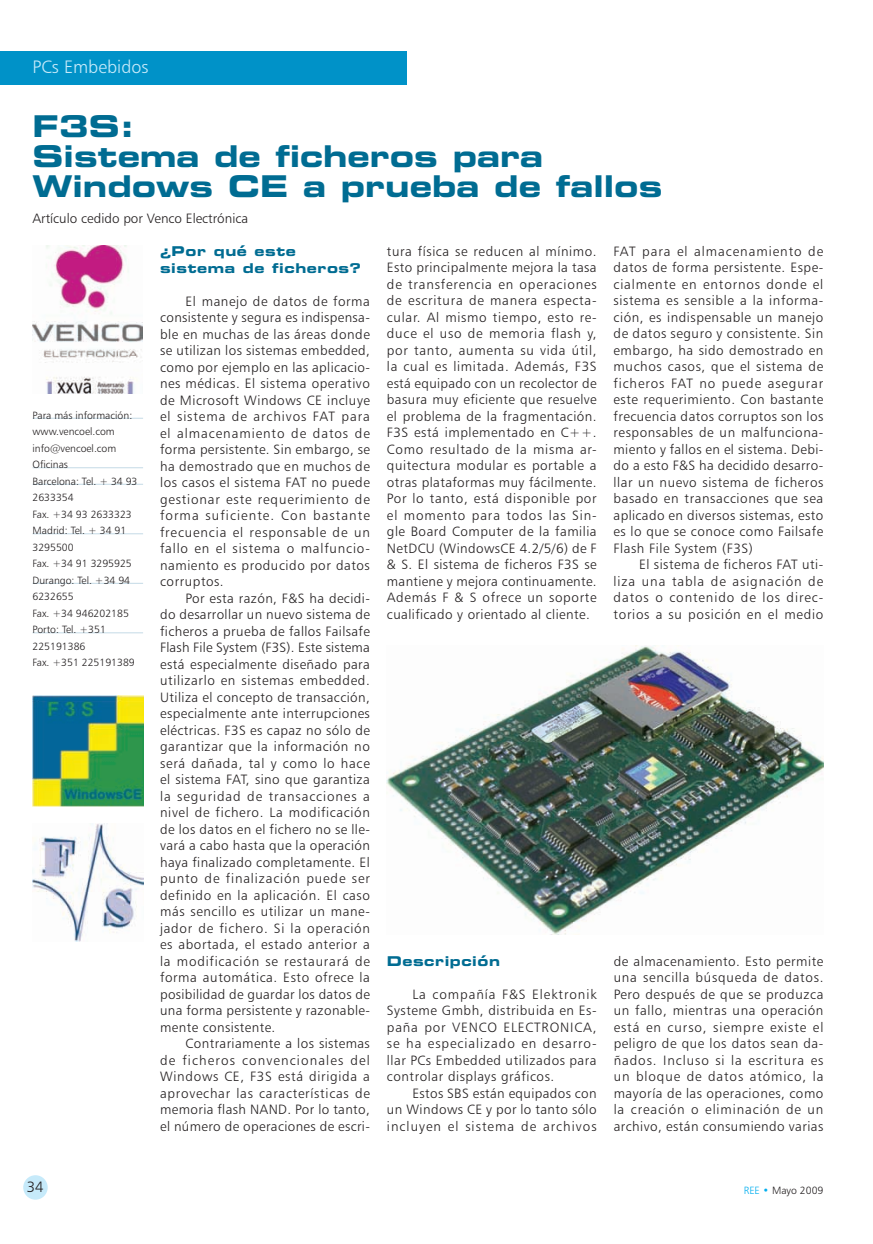
<style>
.page{position:relative;width:873px;height:1244px;background:#fff}
.page>*{position:absolute;margin:0;border:0;box-sizing:border-box;transform-origin:0 0}
.t1{font:30px/30px "Eurostile Bold Extended Two";color:#006c92}
.t2{font:18px "Humanist 777 BT Light B";color:#c6eafa}
.t3{font:15px "Humanist 777 BT Light B";color:#231f20}
.t4{font:13.5px/16.5px "Humanist 777 BT Light B";letter-spacing:.04em;color:#231f20;text-align:justify}
.t5{font:13.5px/16.5px "Eurostile Bold Extended Two";letter-spacing:.04em;color:#006c92}
.t6{font:13.5px "Humanist 777 BT Light B";color:#231f20}
.t7{font:10.5px/16.5px "Humanist 777 BT Light B";color:#231f20}
.s1{color:#00aeef}
</style>
<div class="page">
<div style="left:23px;top:1175px;width:25px;height:24px;background:#c6eafa;border-radius:50%"></div>
<div style="left:0;top:52px;width:407px;height:33px;background:#0092c8"></div>
<hr style="left:33px;top:418px;width:110px;height:1px;background:#c4dae6">
<hr style="left:33px;top:467px;width:110px;height:1px;background:#c4dae6">
<hr style="left:33px;top:484px;width:110px;height:1px;background:#c4dae6">
<hr style="left:33px;top:533px;width:110px;height:1px;background:#c4dae6">
<hr style="left:33px;top:583px;width:110px;height:1px;background:#c4dae6">
<hr style="left:33px;top:632px;width:110px;height:1px;background:#c4dae6">
<img style="left:33px;top:823px;width:110px;height:118px">
<img style="left:32px;top:696px;width:111px;height:110px">
<img style="left:33px;top:245px;width:110px;height:149px">
<img style="left:387px;top:645px;width:436px;height:289px">
<h2 class="t2" style="left:33px;top:60px;width:118px">PCs Embebidos</h2>
<h1 class="t1" style="left:33px;top:114px;width:631px">F3S:<br>Sistema de ficheros para<br>Windows CE a prueba de fallos</h1>
<p class="t6" style="left:33px;top:213px;width:217px">Artículo cedido por Venco Electrónica</p>
<p class="t7" style="left:33px;top:407px;width:106px">Para más información: www.vencoel.com info@vencoel.com<br>Oficinas<br>Barcelona: Tel. + 34 93<br>2633354<br>Fax. +34 93 2633323<br>Madrid: Tel. + 34 91<br>3295500<br>Fax. +34 91 3295925<br>Durango: Tel. +34 94<br>6232655<br>Fax. +34 946202185<br>Porto: Tel. +351<br>225191386<br>Fax. +351 225191389</p>
<p class="t5" style="left:160px;top:244px;width:202px">¿Por qué este sistema de ficheros?</p>
<p class="t4" style="left:160px;top:294px;width:211px;text-indent:26px">El manejo de datos de forma consistente y segura es indispensa&shy;ble en muchas de las áreas donde se utilizan los sistemas embedded, como por ejemplo en las aplicacio&shy;nes médicas. El sistema operativo de Microsoft Windows CE incluye el sistema de archivos FAT para el almacenamiento de datos de forma persistente. Sin embargo, se ha demostrado que en muchos de los casos el sistema FAT no puede gestionar este requerimiento de forma suficiente. Con bastante frecuencia el responsable de un fallo en el sistema o malfuncio&shy;namiento es producido por datos corruptos.</p>
<p class="t4" style="left:160px;top:590px;width:211px;text-indent:26px">Por esta razón, F&amp;S ha decidi&shy;do desarrollar un nuevo sistema de ficheros a prueba de fallos Failsafe Flash File System (F3S). Este sistema está especialmente diseñado para utilizarlo en sistemas embedded.<br>Utiliza el concepto de transacción, especialmente ante interrupciones eléctricas. F3S es capaz no sólo de garantizar que la información no será dañada, tal y como lo hace el sistema FAT, sino que garantiza la seguridad de transacciones a nivel de fichero. La modificación de los datos en el fichero no se lle&shy;vará a cabo hasta que la operación haya finalizado completamente. El punto de finalización puede ser definido en la aplicación. El caso más sencillo es utilizar un mane&shy;jador de fichero. Si la operación es abortada, el estado anterior a la modificación se restaurará de forma automática. Esto ofrece la posibilidad de guardar los datos de una forma persistente y razonable&shy;mente consistente.</p>
<p class="t4" style="left:160px;top:1036px;width:211px;text-indent:26px">Contrariamente a los sistemas de ficheros convencionales del Windows CE, F3S está dirigida a aprovechar las características de memoria flash NAND. Por lo tanto, el número de operaciones de escri-</p>
<p class="t4" style="left:387px;top:244px;width:211px">tura física se reducen al mínimo.<br>Esto principalmente mejora la tasa de transferencia en operaciones de escritura de manera especta&shy;cular. Al mismo tiempo, esto re&shy;duce el uso de memoria flash y, por tanto, aumenta su vida útil, la cual es limitada. Además, F3S está equipado con un recolector de basura muy eficiente que resuelve el problema de la fragmentación.<br>F3S está implementado en C++.<br>Como resultado de la misma ar&shy;quitectura modular es portable a otras plataformas muy fácilmente.<br>Por lo tanto, está disponible por el momento para todos las Sin&shy;gle Board Computer de la familia NetDCU (WindowsCE 4.2/5/6) de F &amp; S. El sistema de ficheros F3S se mantiene y mejora continuamente.<br>Además F &amp; S ofrece un soporte cualificado y orientado al cliente.</p>
<p class="t4" style="left:614px;top:244px;width:211px">FAT para el almacenamiento de datos de forma persistente. Espe&shy;cialmente en entornos donde el sistema es sensible a la informa&shy;ción, es indispensable un manejo de datos seguro y consistente. Sin embargo, ha sido demostrado en muchos casos, que el sistema de ficheros FAT no puede asegurar este requerimiento. Con bastante frecuencia datos corruptos son los responsables de un malfunciona&shy;miento y fallos en el sistema. Debi&shy;do a esto F&amp;S ha decidido desarro&shy;llar un nuevo sistema de ficheros basado en transacciones que sea aplicado en diversos sistemas, esto es lo que se conoce como Failsafe Flash File System (F3S)</p>
<p class="t4" style="left:614px;top:557px;width:211px;text-indent:26px">El sistema de ficheros FAT uti&shy;liza una tabla de asignación de datos o contenido de los direc&shy;torios a su posición en el medio</p>
<p class="t5" style="left:387px;top:954px;width:115px">Descripción</p>
<p class="t4" style="left:387px;top:987px;width:211px;text-indent:26px">La compañía F&amp;S Elektronik Systeme Gmbh, distribuida en Es&shy;paña por VENCO ELECTRONICA, se ha especializado en desarro&shy;llar PCs Embedded utilizados para controlar displays gráficos.</p>
<p class="t4" style="left:387px;top:1086px;width:211px;text-indent:26px">Estos SBS están equipados con un Windows CE y por lo tanto sólo incluyen el sistema de archivos</p>
<p class="t4" style="left:614px;top:953px;width:211px">de almacenamiento. Esto permite una sencilla búsqueda de datos.<br>Pero después de que se produzca un fallo, mientras una operación está en curso, siempre existe el peligro de que los datos sean da&shy;ñados. Incluso si la escritura es un bloque de datos atómico, la mayoría de las operaciones, como la creación o eliminación de un archivo, están consumiendo varias</p>
<p class="t3" style="left:27px;top:1180px;width:18px">34</p>
<p class="t7" style="left:744px;top:1182px;width:81px"><span class="s1">REE •</span> Mayo 2009</p>
</div>
